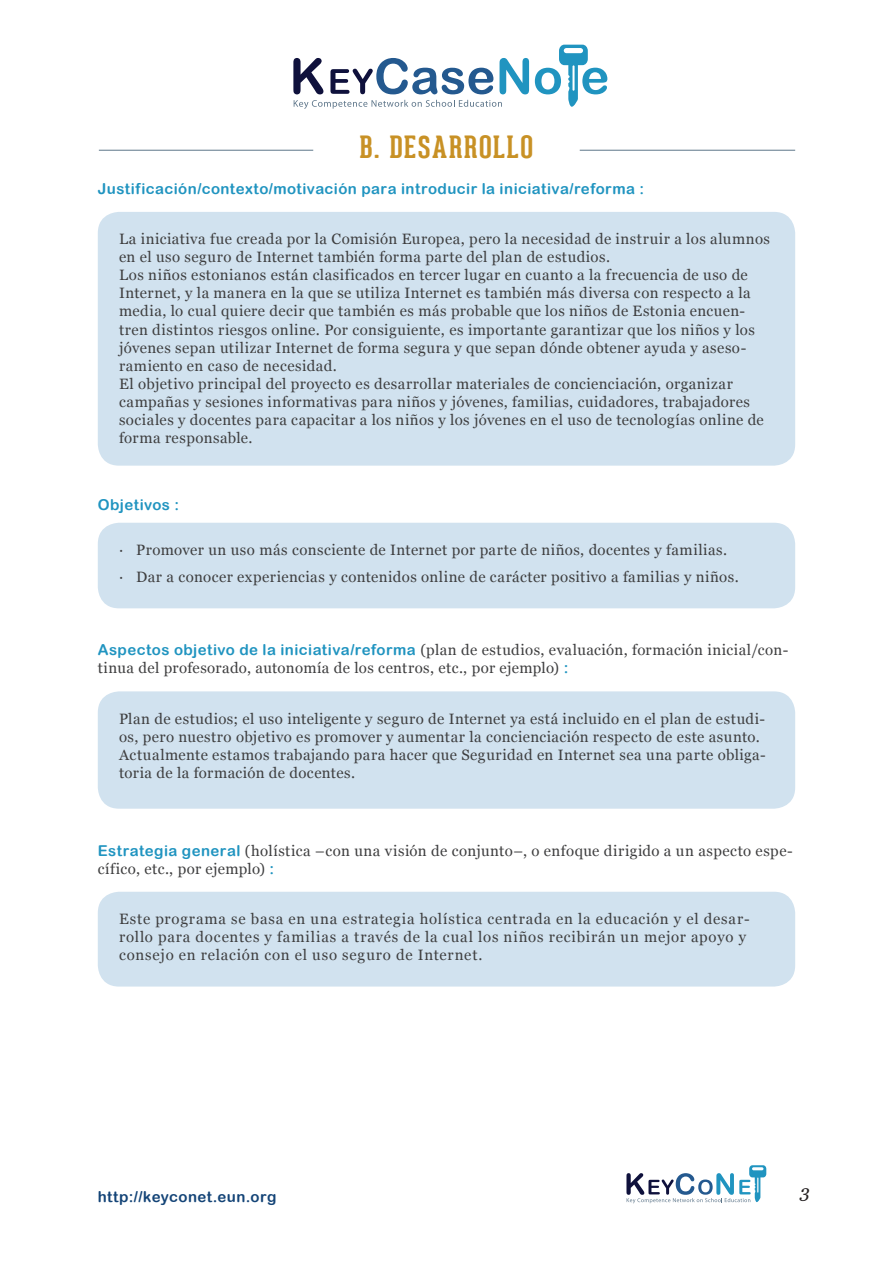
<style>
.page{position:relative;width:893px;height:1263px;background:#fff}
.page>*{position:absolute;margin:0;border:0;box-sizing:border-box;transform-origin:0 0}
.t1{font:700 30px "Geared Slab";letter-spacing:.05em;color:#c89125}
.t2{font:italic 18px "Georgia";color:#231f20}
.courant{font:15px/18px "Georgia";letter-spacing:.03em;color:#3e3e3f}
.courant-2{font:15px/18px "Georgia";letter-spacing:.055em;color:#3e3e3f}
.courant-3{font:15px "Arial Rounded MT Bold";letter-spacing:.03em;color:#2094c0}
.courant-4{font:15px "Arial Rounded MT Bold";letter-spacing:.03em;color:#144477}
.s1{font-family:"Arial Rounded MT Bold";color:#2094c0}
</style>
<div class="page">
<svg style="left:626px;top:1165px;width:140px;height:38px"></svg>
<svg style="left:293px;top:58px;width:30px;height:36px"></svg>
<svg style="left:294px;top:100px;width:208px;height:9px"></svg>
<svg style="left:330px;top:58px;width:163px;height:36px"></svg>
<svg style="left:500px;top:58px;width:29px;height:36px"></svg>
<svg style="left:535px;top:45px;width:72px;height:62px"></svg>
<div style="left:98px;top:212px;width:697px;height:254px;background:#d1e2ef;border-radius:21px"></div>
<hr style="left:580px;top:150px;width:215px;height:1px;background:#5e768a">
<hr style="left:99px;top:150px;width:214px;height:1px;background:#5e768a">
<div style="left:98px;top:523px;width:697px;height:85px;background:#d1e2ef;border-radius:21px"></div>
<div style="left:98px;top:691px;width:697px;height:118px;background:#d1e2ef;border-radius:21px"></div>
<div style="left:98px;top:892px;width:697px;height:94px;background:#d1e2ef;border-radius:21px"></div>
<p class="t1" style="left:360px;top:129px;width:175px">B. DESARROLLO</p>
<p class="courant-3" style="left:98px;top:180px;width:548px">Justificación/contexto/motivación para introducir la iniciativa/reforma :</p>
<p class="courant" style="left:119px;top:231px;width:653px">La iniciativa fue creada por la Comisión Europea, pero la necesidad de instruir a los alumnos en el uso seguro de Internet también forma parte del plan de estudios.</p>
<p class="courant" style="left:119px;top:267px;width:637px">Los niños estonianos están clasificados en tercer lugar en cuanto a la frecuencia de uso de Internet, y la manera en la que se utiliza Internet es también más diversa con respecto a la media, lo cual quiere decir que también es más probable que los niños de Estonia encuen&shy;tren distintos riesgos online. Por consiguiente, es importante garantizar que los niños y los jóvenes sepan utilizar Internet de forma segura y que sepan dónde obtener ayuda y aseso&shy;ramiento en caso de necesidad.</p>
<p class="courant" style="left:119px;top:375px;width:646px">El objetivo principal del proyecto es desarrollar materiales de concienciación, organizar campañas y sesiones informativas para niños y jóvenes, familias, cuidadores, trabajadores sociales y docentes para capacitar a los niños y los jóvenes en el uso de tecnologías online de forma responsable.</p>
<p class="courant-3" style="left:98px;top:495px;width:83px">Objetivos :</p>
<p class="courant" style="left:119px;top:541px;width:610px">∙ Promover un uso más consciente de Internet por parte de niños, docentes y familias.</p>
<p class="courant" style="left:119px;top:568px;width:621px">∙ Dar a conocer experiencias y contenidos online de carácter positivo a familias y niños.</p>
<p class="courant" style="left:98px;top:641px;width:692px"><span class="s1">Aspectos objetivo de la iniciativa/reforma</span> (plan de estudios, evaluación, formación inicial/con&shy;tinua del profesorado, autonomía de los centros, etc., por ejemplo) <span class="s1">:</span></p>
<p class="courant" style="left:119px;top:710px;width:648px">Plan de estudios; el uso inteligente y seguro de Internet ya está incluido en el plan de estudi&shy;os, pero nuestro objetivo es promover y aumentar la concienciación respecto de este asunto.</p>
<p class="courant" style="left:119px;top:746px;width:648px">Actualmente estamos trabajando para hacer que Seguridad en Internet sea una parte obliga&shy;toria de la formación de docentes.</p>
<p class="courant" style="left:98px;top:842px;width:697px"><span class="s1">Estrategia general</span> (holística –con una visión de conjunto–, o enfoque dirigido a un aspecto espe&shy;cífico, etc., por ejemplo) <span class="s1">:</span></p>
<p class="courant-2" style="left:119px;top:910px;width:632px">Este programa se basa en una estrategia holística centrada en la educación y el desar&shy;rollo para docentes y familias a través de la cual los niños recibirán un mejor apoyo y consejo en relación con el uso seguro de Internet.</p>
<p class="courant-4" style="left:98px;top:1188px;width:180px">http://keyconet.eun.org</p>
<p class="t2" style="left:800px;top:1180px;width:11px">3</p>
</div>
